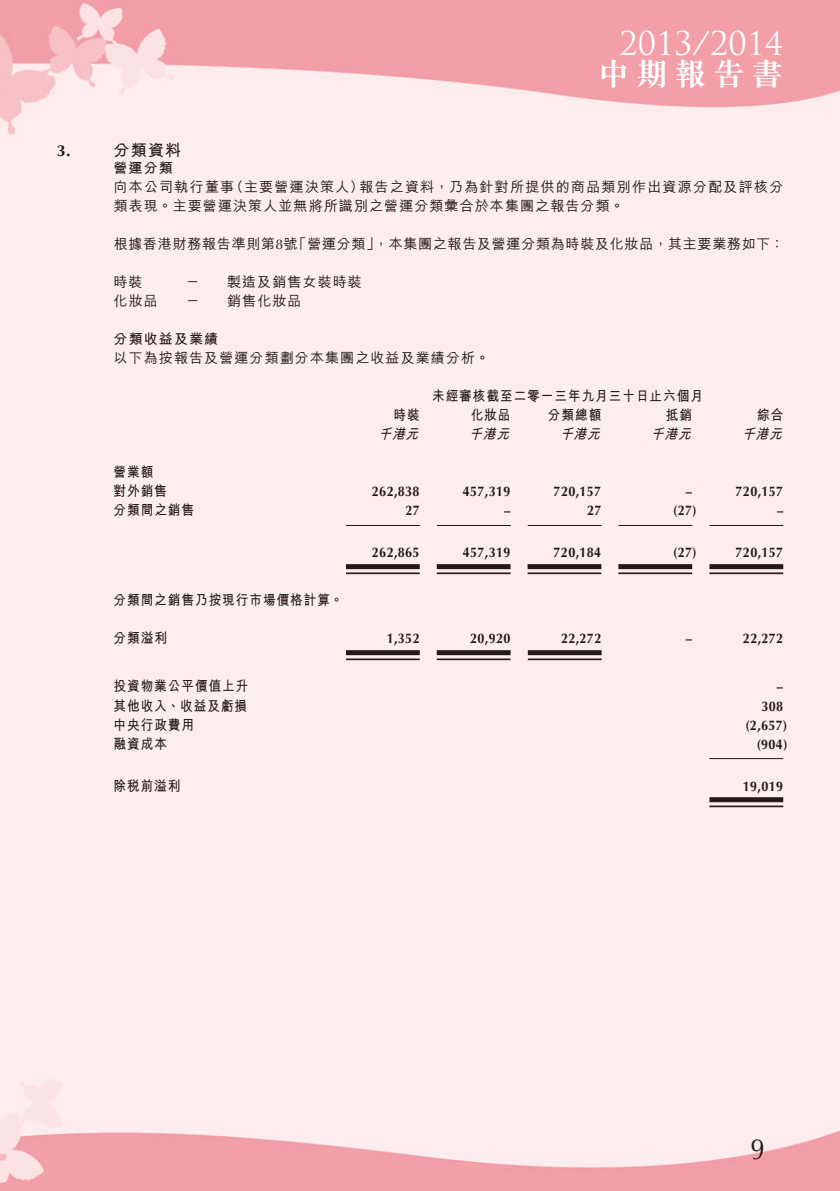
<style>
.page{position:relative;width:840px;height:1191px;background:#fff}
.page>*{position:absolute;margin:0;border:0;box-sizing:border-box;transform-origin:0 0}
.t1{font:32px "Trajan Pro";color:#fff}
.t2{font:700 32px "M Sung HK";letter-spacing:.2em;color:#fff}
.t3{font:29.2px "Optima LT Std";color:#231916;scale:.88 1}
.t4{font:700 16px "M Hei HK";color:#231916}
.t5{font:700 16px "Optima LT Std";color:#231916}
.t6{font:500 14px/19px "M Hei HK";letter-spacing:.08em;color:#231916}
.t7{font:700 14px "Optima LT Std";letter-spacing:.03em;color:#231916;scale:.9 1}
.t8{font:700 14px/19px "M Hei HK";letter-spacing:.08em;color:#231916;scale:.9 1}
.t9{font:500 14px "M Hei HK";letter-spacing:.05em;color:#231916}
.t10{font:italic 700 14px "M Hei HK";color:#231916;scale:.9 1}
.s1{font-weight:700}
.s2{font-family:"Optima LT Std";font-weight:400}
</style>
<div class="page">
<img style="left:0;top:0;width:839px;height:1191px">
<hr style="left:346px;top:525px;width:73px;height:1px;background:#231916">
<hr style="left:436px;top:525px;width:74px;height:1px;background:#231916">
<hr style="left:527px;top:525px;width:74px;height:1px;background:#231916">
<hr style="left:618px;top:525px;width:74px;height:1px;background:#231916">
<hr style="left:709px;top:525px;width:73px;height:1px;background:#231916">
<div style="left:346px;top:564px;width:73px;height:5px;background:#231916"></div>
<hr style="left:346px;top:572px;width:73px;height:2px;background:#231916">
<div style="left:436px;top:564px;width:74px;height:5px;background:#231916"></div>
<hr style="left:436px;top:572px;width:74px;height:2px;background:#231916">
<div style="left:527px;top:564px;width:74px;height:5px;background:#231916"></div>
<hr style="left:527px;top:572px;width:74px;height:2px;background:#231916">
<div style="left:618px;top:564px;width:73px;height:5px;background:#231916"></div>
<hr style="left:618px;top:572px;width:73px;height:2px;background:#231916">
<div style="left:709px;top:564px;width:73px;height:5px;background:#231916"></div>
<hr style="left:709px;top:572px;width:73px;height:2px;background:#231916">
<div style="left:346px;top:650px;width:73px;height:5px;background:#231916"></div>
<hr style="left:346px;top:658px;width:73px;height:2px;background:#231916">
<div style="left:436px;top:650px;width:74px;height:5px;background:#231916"></div>
<hr style="left:436px;top:658px;width:74px;height:2px;background:#231916">
<div style="left:527px;top:650px;width:74px;height:5px;background:#231916"></div>
<hr style="left:527px;top:658px;width:74px;height:2px;background:#231916">
<hr style="left:709px;top:758px;width:73px;height:1px;background:#231916">
<div style="left:709px;top:797px;width:73px;height:5px;background:#231916"></div>
<hr style="left:709px;top:805px;width:73px;height:2px;background:#231916">
<h1 class="t1" style="left:619px;top:23px;width:165px">2013/2014</h1>
<h1 class="t2" style="left:597px;top:51px;width:187px">中期報告書</h1>
<p class="t5" style="left:57px;top:141px;width:15px">3.</p>
<p class="t4" style="left:113px;top:139px;width:69px">分類資料</p>
<p class="t6" style="left:113px;top:158px;width:671px"><span class="s1">營運分類<br></span>向本公司執行董事（主要營運決策人）報告之資料，乃為針對所提供的商品類別作出資源分配及評核分類表現。主要營運決策人並無將所識別之營運分類彙合於本集團之報告分類。</p>
<p class="t9" style="left:114px;top:234px;width:671px">根據香港財務報告準則第<span class="s2">8</span>號「營運分類」，本集團之報告及營運分類為時裝及化妝品，其主要業務如下：</p>
<p class="t6" style="left:113px;top:272px;width:31px">時裝</p>
<p class="t6" style="left:186px;top:272px;width:15px">－</p>
<p class="t6" style="left:227px;top:272px;width:136px">製造及銷售女裝時裝</p>
<p class="t6" style="left:113px;top:291px;width:46px">化妝品</p>
<p class="t6" style="left:186px;top:291px;width:15px">－</p>
<p class="t6" style="left:227px;top:291px;width:76px">銷售化妝品</p>
<p class="t6" style="left:113px;top:329px;width:377px"><span class="s1">分類收益及業績<br></span>以下為按報告及營運分類劃分本集團之收益及業績分析。</p>
<p class="t8" style="left:432px;top:386px;width:302px">未經審核截至二零一三年九月三十日止六個月</p>
<p class="t8" style="left:393px;top:405px;width:31px">時裝</p>
<p class="t8" style="left:470px;top:405px;width:46px">化妝品</p>
<p class="t8" style="left:547px;top:405px;width:61px">分類總額</p>
<p class="t8" style="left:665px;top:405px;width:31px">抵銷</p>
<p class="t8" style="left:756px;top:405px;width:31px">綜合</p>
<p class="t10" style="left:378px;top:424px;width:51px">千港元</p>
<p class="t10" style="left:469px;top:424px;width:51px">千港元</p>
<p class="t10" style="left:559px;top:424px;width:51px">千港元</p>
<p class="t10" style="left:650px;top:424px;width:51px">千港元</p>
<p class="t10" style="left:741px;top:424px;width:51px">千港元</p>
<p class="t8" style="left:113px;top:462px;width:61px">營業額對外銷售</p>
<p class="t7" style="left:372px;top:483px;width:54px">262,838</p>
<p class="t7" style="left:462px;top:483px;width:54px">457,319</p>
<p class="t7" style="left:553px;top:483px;width:54px">720,157</p>
<p class="t7" style="left:685px;top:483px;width:9px">–</p>
<p class="t7" style="left:735px;top:483px;width:54px">720,157</p>
<p class="t8" style="left:113px;top:500px;width:91px">分類間之銷售</p>
<p class="t7" style="left:405px;top:502px;width:17px">27</p>
<p class="t7" style="left:504px;top:502px;width:9px">–</p>
<p class="t7" style="left:586px;top:502px;width:17px">27</p>
<p class="t7" style="left:673px;top:502px;width:28px">(27)</p>
<p class="t7" style="left:776px;top:502px;width:9px">–</p>
<p class="t7" style="left:372px;top:544px;width:54px">262,865</p>
<p class="t7" style="left:462px;top:544px;width:54px">457,319</p>
<p class="t7" style="left:553px;top:544px;width:54px">720,184</p>
<p class="t7" style="left:672px;top:544px;width:28px">(27)</p>
<p class="t7" style="left:735px;top:544px;width:54px">720,157</p>
<p class="t8" style="left:113px;top:590px;width:256px">分類間之銷售乃按現行市場價格計算。</p>
<p class="t8" style="left:113px;top:628px;width:61px">分類溢利</p>
<p class="t7" style="left:386px;top:630px;width:38px">1,352</p>
<p class="t7" style="left:470px;top:630px;width:46px">20,920</p>
<p class="t7" style="left:560px;top:630px;width:46px">22,272</p>
<p class="t7" style="left:685px;top:630px;width:8px">–</p>
<p class="t7" style="left:742px;top:630px;width:46px">22,272</p>
<p class="t8" style="left:113px;top:676px;width:151px">投資物業公平價值上升</p>
<p class="t7" style="left:776px;top:678px;width:9px">–</p>
<p class="t8" style="left:113px;top:695px;width:150px">其他收入、收益及虧損</p>
<p class="t7" style="left:761px;top:697px;width:26px">308</p>
<p class="t8" style="left:113px;top:714px;width:91px">中央行政費用</p>
<p class="t7" style="left:745px;top:716px;width:48px">(2,657)</p>
<p class="t8" style="left:113px;top:733px;width:61px">融資成本</p>
<p class="t7" style="left:756px;top:735px;width:36px">(904)</p>
<p class="t8" style="left:113px;top:775px;width:76px">除稅前溢利</p>
<p class="t7" style="left:742px;top:777px;width:46px">19,019</p>
<p class="t3" style="left:750px;top:1132px;width:18px">9</p>
</div>
